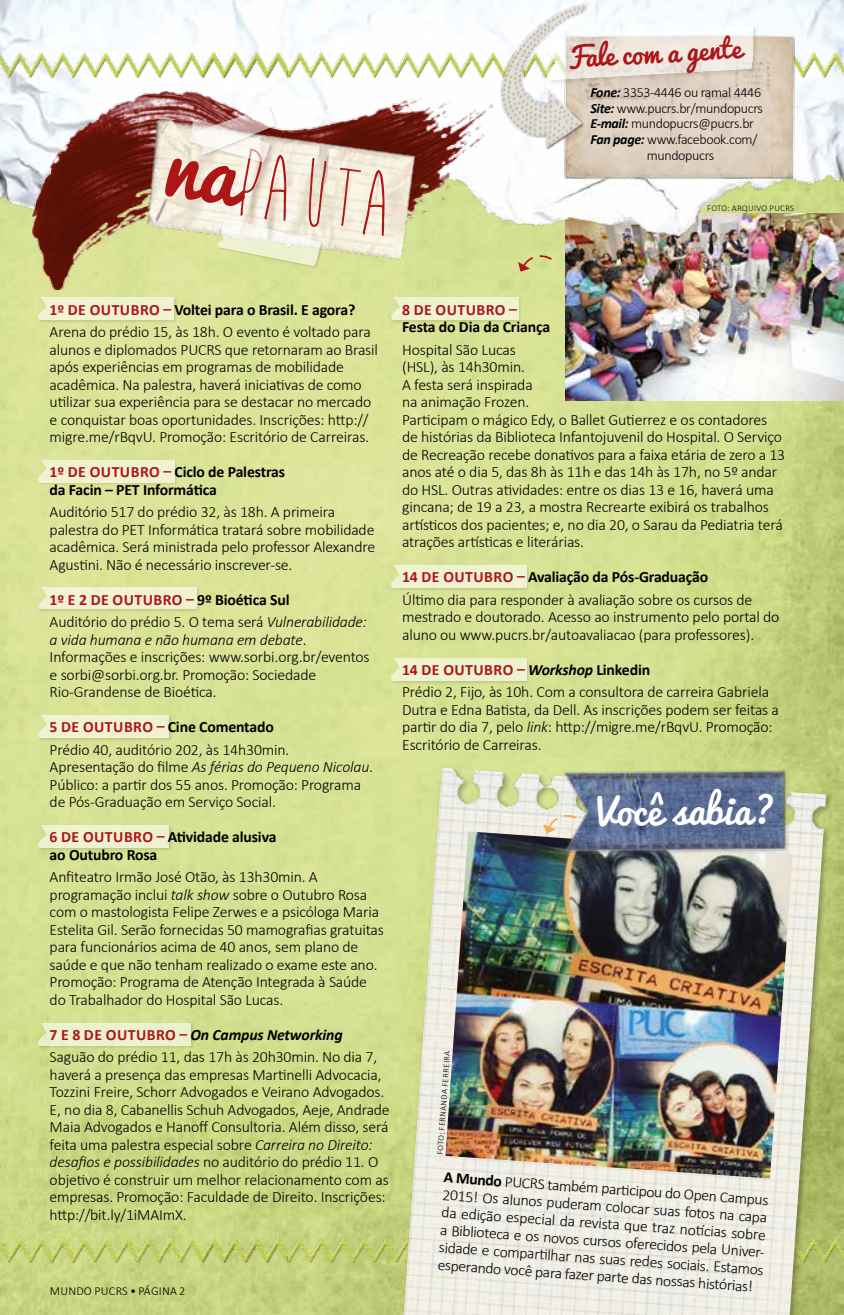
<style>
.page{position:relative;width:844px;height:1315px;background:#fff}
.page>*{position:absolute;margin:0;border:0;box-sizing:border-box;transform-origin:0 0}
.t1{font:99.05px "Moon Flower";color:#ad1617}
.t2{font:38.5px "Pacifico";color:#fff}
.t3{font:26.6px "Pacifico";color:#ad1617}
.t4{font:300 15.75px/17.5px "Calibri";letter-spacing:-.01em;color:#000}
.t5{font:700 15.75px/17.5px "Calibri";letter-spacing:-.01em;color:#000}
.t6{font:700 15.75px "Calibri";letter-spacing:.03em;color:#ad1617}
.t7{font:300 14px "Calibri";letter-spacing:-.025em;color:#000}
.t8{font:300 12.25px "Calibri";letter-spacing:.015em;color:#000}
.t9{font:300 8.75px "Calibri";letter-spacing:.04em;color:#000}
.s1{font-family:"Pacifico";font-size:82.95px}
.s2{font-weight:700;font-style:italic}
.s3{font-weight:700;color:#ad1617}
.s4{font-weight:700}
.s5{color:#ad1617}
.s6{font-style:italic}
</style>
<div class="page">
<img style="left:0;top:298px;width:843px;height:1017px">
<img style="left:566px;top:298px;width:277px;height:103px">
<img style="left:0;top:0;width:843px;height:298px">
<div style="left:37px;top:1022px;width:157px;height:27px;background:#000;opacity:.2"></div>
<div style="left:38px;top:1023px;width:152px;height:22px;background:#ebf1cf"></div>
<div style="left:390px;top:658px;width:140px;height:26px;background:#000;opacity:.2"></div>
<div style="left:390px;top:659px;width:136px;height:21px;background:#edf3d1"></div>
<div style="left:390px;top:565px;width:140px;height:26px;background:#000;opacity:.2"></div>
<div style="left:390px;top:566px;width:136px;height:21px;background:#edf3d1"></div>
<div style="left:390px;top:297px;width:132px;height:26px;background:#000;opacity:.2"></div>
<div style="left:390px;top:298px;width:128px;height:22px;background:#eef3d2"></div>
<div style="left:37px;top:586px;width:163px;height:26px;background:#000;opacity:.2"></div>
<div style="left:38px;top:587px;width:158px;height:22px;background:#f1f3d3"></div>
<div style="left:37px;top:715px;width:135px;height:26px;background:#c7ce87"></div>
<div style="left:38px;top:716px;width:131px;height:22px;background:#eff3d2"></div>
<div style="left:37px;top:825px;width:135px;height:26px;background:#000;opacity:.2"></div>
<div style="left:38px;top:826px;width:131px;height:21px;background:#edf3d1"></div>
<div style="left:37px;top:459px;width:141px;height:27px;background:#000;opacity:.2"></div>
<div style="left:38px;top:460px;width:137px;height:22px;background:#f0f3d2"></div>
<div style="left:37px;top:297px;width:140px;height:26px;background:#cdd28d"></div>
<div style="left:38px;top:298px;width:135px;height:22px;background:#f0f3d3"></div>
<svg style="left:518px;top:253px;width:35px;height:19px"></svg>
<img style="left:287px;top:50px;width:556px;height:30px">
<img style="left:0;top:50px;width:287px;height:30px">
<img style="left:287px;top:1235px;width:556px;height:30px">
<img style="left:0;top:1235px;width:287px;height:30px">
<img style="left:562px;top:34px;width:234px;height:146px">
<div style="left:544px;top:24px;width:215px;height:63px;background:#000;opacity:.2"></div>
<svg style="left:650px;top:25px;width:104px;height:55px"></svg>
<img style="left:471px;top:0;width:179px;height:166px">
<div style="left:399px;top:765px;width:434px;height:550px;background:#000;opacity:.3"></div>
<img style="left:403px;top:767px;width:423px;height:548px">
<img style="left:445px;top:831px;width:347px;height:347px">
<img style="left:558px;top:761px;width:231px;height:100px">
<svg style="left:543px;top:812px;width:35px;height:21px"></svg>
<img style="left:32px;top:91px;width:461px;height:199px">
<img style="left:116px;top:63px;width:328px;height:254px">
<div style="left:218px;top:217px;width:106px;height:52px;background:#000;opacity:.2"></div>
<svg style="left:218px;top:218px;width:104px;height:48px;background:#eaeccd"></svg>
<div style="left:187px;top:117px;width:87px;height:49px;background:#000;opacity:.2"></div>
<div style="left:194px;top:106px;width:85px;height:53px;background:#000;opacity:.2"></div>
<svg style="left:188px;top:106px;width:87px;height:56px"></svg>
<h1 class="t1" style="left:171px;top:120px;width:238px;rotate:9deg"><span class="s1">na</span>pauta</h1>
<h3 class="t3" style="left:566px;top:43px;width:175px;rotate:-3deg">Fale com a gente</h3>
<p class="t7" style="left:590px;top:83px;width:172px"><span class="s2">Fone:</span> 3353-4446 ou ramal 4446</p>
<p class="t7" style="left:590px;top:99px;width:174px"><span class="s2">Site:</span> www.pucrs.br/mundopucrs</p>
<p class="t7" style="left:590px;top:115px;width:165px"><span class="s2">E-mail:</span> mundopucrs@pucrs.br</p>
<p class="t7" style="left:590px;top:131px;width:168px"><span class="s2">Fan page:</span> www.facebook.com/</p>
<p class="t7" style="left:646px;top:146px;width:69px">mundopucrs</p>
<p class="t9" style="left:707px;top:203px;width:89px">FOTO: ARQUIVO PUCRS</p>
<p class="t4" style="left:50px;top:298px;width:322px;line-height:22.4px"><span class="s3">1º DE OUTUBRO –</span> <span class="s4">Voltei para o Brasil. E agora?<br></span>Arena do prédio 15, às 18h. O evento é voltado para</p>
<p class="t4" style="left:50px;top:340px;width:330px">alunos e diplomados PUCRS que retornaram ao Brasil após experiências em programas de mobilidade acadêmica. Na palestra, haverá iniciativas de como utilizar sua experiência para se destacar no mercado e conquistar boas oportunidades. Inscrições: http:// migre.me/rBqvU. Promoção: Escritório de Carreiras.</p>
<p class="t5" style="left:50px;top:462px;width:237px"><span class="s5">1º DE OUTUBRO –</span> Ciclo de Palestras da Facin – PET Informática</p>
<p class="t4" style="left:50px;top:503px;width:327px">Auditório 517 do prédio 32, às 18h. A primeira palestra do PET Informática tratará sobre mobilidade acadêmica. Será ministrada pelo professor Alexandre Agustini. Não é necessário inscrever-se.</p>
<p class="t4" style="left:50px;top:588px;width:319px;line-height:22.4px"><span class="s3">1º E 2 DE OUTUBRO –</span> <span class="s4">9º Bioética Sul<br></span>Auditório do prédio 5. O tema será <span class="s6">Vulnerabilidade:</span></p>
<p class="t4" style="left:50px;top:630px;width:321px"><span class="s6">a vida humana e não humana em debate</span>.<br>Informações e inscrições: www.sorbi.org.br/eventos e sorbi@sorbi.org.br. Promoção: Sociedade Rio-Grandense de Bioética.</p>
<p class="t4" style="left:50px;top:715px;width:241px;line-height:22.4px"><span class="s3">5 DE OUTUBRO –</span> <span class="s4">Cine Comentado<br></span>Prédio 40, auditório 202, às 14h30min.</p>
<p class="t4" style="left:50px;top:758px;width:325px">Apresentação do filme <span class="s6">As férias do Pequeno Nicolau</span>.<br>Público: a partir dos 55 anos. Promoção: Programa de Pós-Graduação em Serviço Social.</p>
<p class="t5" style="left:50px;top:827px;width:228px"><span class="s5">6 DE OUTUBRO –</span> Atividade alusiva ao Outubro Rosa</p>
<p class="t4" style="left:50px;top:868px;width:335px">Anfiteatro Irmão José Otão, às 13h30min. A programação inclui <span class="s6">talk show</span> sobre o Outubro Rosa com o mastologista Felipe Zerwes e a psicóloga Maria Estelita Gil. Serão fornecidas 50 mamografias gratuitas para funcionários acima de 40 anos, sem plano de saúde e que não tenham realizado o exame este ano.<br>Promoção: Programa de Atenção Integrada à Saúde do Trabalhador do Hospital São Lucas.</p>
<p class="t4" style="left:50px;top:1023px;width:329px;line-height:22.4px"><span class="s3">7 E 8 DE OUTUBRO –</span> <span class="s2">On Campus Networking<br></span>Saguão do prédio 11, das 17h às 20h30min. No dia 7,</p>
<p class="t4" style="left:50px;top:1065px;width:341px">haverá a presença das empresas Martinelli Advocacia, Tozzini Freire, Schorr Advogados e Veirano Advogados.<br>E, no dia 8, Cabanellis Schuh Advogados, Aeje, Andrade Maia Advogados e Hanoff Consultoria. Além disso, será feita uma palestra especial sobre <span class="s6">Carreira no Direito: desafios e possibilidades</span> no auditório do prédio 11. O objetivo é construir um melhor relacionamento com as empresas. Promoção: Faculdade de Direito. Inscrições: http://bit.ly/1iMAImX.</p>
<p class="t8" style="left:50px;top:1283px;width:137px">MUNDO PUCRS • PÁGINA 2</p>
<p class="t6" style="left:402px;top:300px;width:116px">8 DE OUTUBRO –</p>
<p class="t5" style="left:402px;top:317px;width:149px">Festa do Dia da Criança</p>
<p class="t4" style="left:402px;top:340px;width:384px">Hospital São Lucas<br>(HSL), às 14h30min.<br>A festa será inspirada<br>na animação Frozen.<br>Participam o mágico Edy, o Ballet Gutierrez e os contadores de histórias da Biblioteca Infantojuvenil do Hospital. O Serviço de Recreação recebe donativos para a faixa etária de zero a 13 anos até o dia 5, das 8h às 11h e das 14h às 17h, no 5º andar do HSL. Outras atividades: entre os dias 13 e 16, haverá uma gincana; de 19 a 23, a mostra Recrearte exibirá os trabalhos artísticos dos pacientes; e, no dia 20, o Sarau da Pediatria terá atrações artísticas e literárias.</p>
<p class="t4" style="left:402px;top:565px;width:351px;line-height:22.4px"><span class="s3">14 DE OUTUBRO –</span> <span class="s4">Avaliação da Pós-Graduação<br></span>Último dia para responder à avaliação sobre os cursos de</p>
<p class="t4" style="left:402px;top:608px;width:379px">mestrado e doutorado. Acesso ao instrumento pelo portal do aluno ou www.pucrs.br/autoavaliacao (para professores).</p>
<p class="t4" style="left:402px;top:658px;width:368px;line-height:22.4px"><span class="s3">14 DE OUTUBRO –</span> <span class="s2">Workshop</span> <span class="s4">Linkedin<br></span>Prédio 2, Fijo, às 10h. Com a consultora de carreira Gabriela</p>
<p class="t4" style="left:402px;top:700px;width:378px">Dutra e Edna Batista, da Dell. As inscrições podem ser feitas a partir do dia 7, pelo <span class="s6">link</span>: http://migre.me/rBqvU. Promoção:<br>Escritório de Carreiras.</p>
<p class="t9" style="left:434px;top:1155px;width:106px;rotate:-86deg">FOTO: FERNANDA FERREIRA</p>
<h2 class="t2" style="left:596px;top:791px;width:180px;rotate:-1deg">Você sabia?</h2>
<p class="t4" style="left:444px;top:1168px;width:338px;rotate:4deg"><span class="s4">A Mundo</span> PUCRS também parti cipou do Open Campus 2015! Os alunos puderam colocar suas fotos na capa da edição especial da revista que traz notí cias sobre a Biblioteca e os novos cursos oferecidos pela Univer&shy;sidade e comparti lhar nas suas redes sociais. Estamos esperando você para fazer parte das nossas histórias!</p>
</div>
